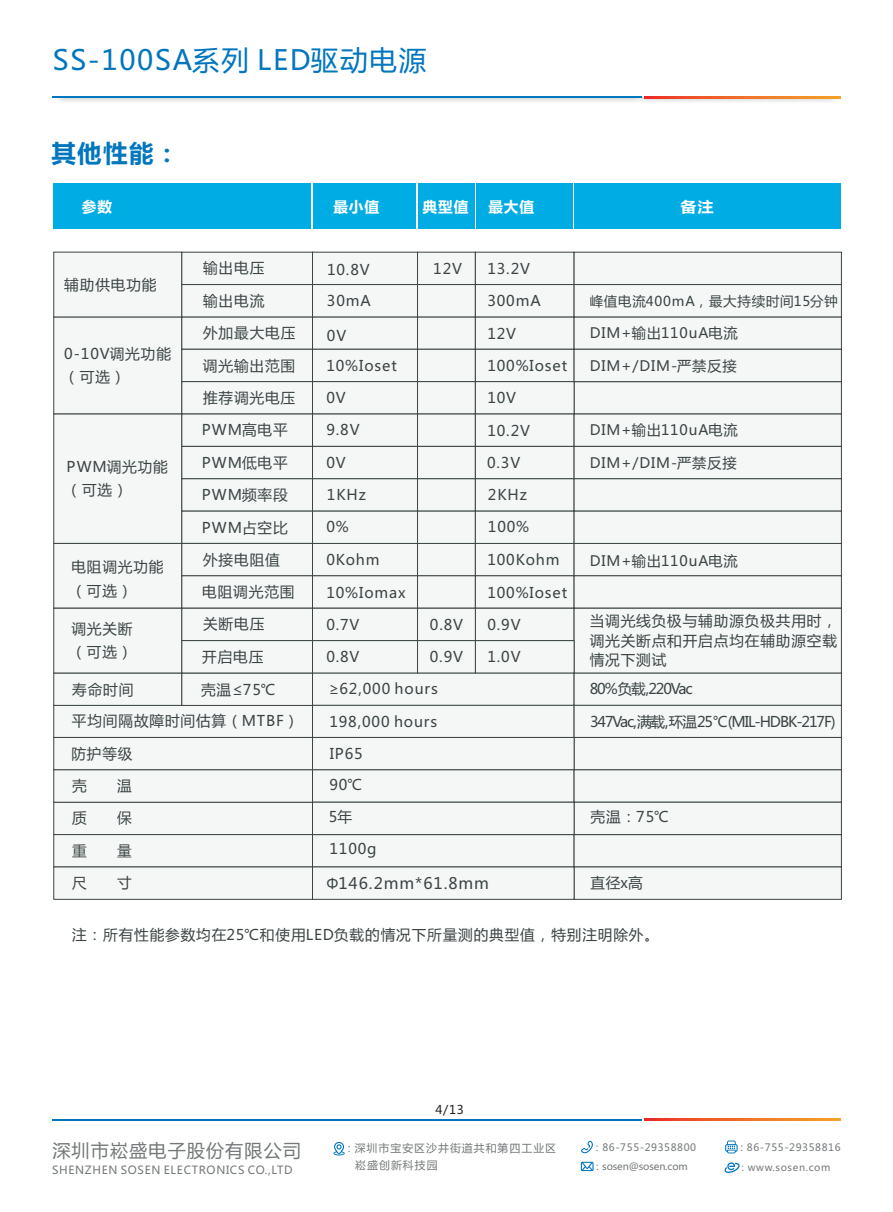
<style>
.page{position:relative;width:893px;height:1212px;background:#fff}
.page>*{position:absolute;margin:0;border:0;box-sizing:border-box;transform-origin:0 0}
.t1{font:27.6px "Microsoft Ya Hei";letter-spacing:.06em;color:#0076bf}
.t2{font:700 24.45px "Microsoft Ya Hei";color:#0076bf}
.t3{font:18.15px "Microsoft Ya Hei";letter-spacing:.06em;color:#747879}
.t4{font:15.75px "Microsoft Ya Hei";letter-spacing:.06em;color:#3c4444}
.t5{font:14.7px/32.2px "Microsoft Ya Hei";letter-spacing:.06em;color:#3c4444}
.t6{font:14.7px "Microsoft Ya Hei";letter-spacing:-.075em;color:#3c4444}
.t7{font:700 14.7px "Microsoft Ya Hei";letter-spacing:.06em;color:#fff}
.t8{font:700 14.7px "Microsoft Ya Hei";letter-spacing:.06em;color:#fff;scale:1.1 1}
.t9{font:14.25px "Microsoft Ya Hei";letter-spacing:.06em;color:#3c4444}
.t10{font:13.5px "Microsoft Ya Hei";letter-spacing:.06em;color:#3c4444}
.t11{font:12px "Microsoft Ya Hei";color:#231f20}
.t12{font:11.1px "Microsoft Ya Hei";letter-spacing:.06em;color:#747879}
.t13{font:10.95px "Microsoft Ya Hei";letter-spacing:.095em;color:#747879}
.t14{font:10.05px "Microsoft Ya Hei";letter-spacing:.06em;color:#747879}
.t15{font:9.9px "Microsoft Ya Hei";letter-spacing:-.015em;color:#747879}
.t16{font:9.9px "Microsoft Ya Hei";letter-spacing:.06em;color:#747879}
.s1{font-size:14.25px}
.s2{font-size:14.7px}
</style>
<div class="page">
<div style="left:54px;top:184px;width:257px;height:45px;background:#00ace4"></div>
<div style="left:313px;top:184px;width:103px;height:45px;background:#00ace4"></div>
<div style="left:418px;top:184px;width:56px;height:45px;background:#00ace4"></div>
<div style="left:476px;top:184px;width:97px;height:45px;background:#00ace4"></div>
<div style="left:574px;top:184px;width:267px;height:45px;background:#00ace4"></div>
<img style="left:58px;top:98px;width:782px;height:4px">
<hr style="left:53px;top:97px;width:589px;height:1px;background:#0076bf">
<svg style="left:644px;top:97px;width:196px;height:1px"></svg>
<svg style="left:333px;top:1142px;width:12px;height:13px"></svg>
<svg style="left:581px;top:1140px;width:12px;height:13px"></svg>
<svg style="left:725px;top:1140px;width:13px;height:13px"></svg>
<svg style="left:724px;top:1162px;width:16px;height:11px"></svg>
<svg style="left:581px;top:1162px;width:12px;height:9px"></svg>
<hr style="left:53px;top:1119px;width:589px;height:1px;background:#0076bf">
<svg style="left:644px;top:1119px;width:196px;height:1px"></svg>
<svg style="left:53px;top:251px;width:789px;height:649px"></svg>
<h1 class="t1" style="left:53px;top:48px;width:375px">SS-100SA系列 LED驱动电源</h1>
<h2 class="t2" style="left:51px;top:142px;width:129px">其他性能：</h2>
<p class="t7" style="left:82px;top:200px;width:32px">参数</p>
<p class="t7" style="left:333px;top:200px;width:47px">最小值</p>
<p class="t7" style="left:423px;top:200px;width:47px">典型值</p>
<p class="t7" style="left:488px;top:200px;width:47px">最大值</p>
<p class="t8" style="left:681px;top:200px;width:32px">备注</p>
<p class="t5" style="left:64px;top:270px;width:94px">辅助供电功能</p>
<p class="t5" style="left:64px;top:343px;width:108px;line-height:23.2px">0-10V调光功能（可选）</p>
<p class="t5" style="left:67px;top:456px;width:103px;line-height:23.2px">PWM调光功能（可选）</p>
<p class="t5" style="left:71px;top:557px;width:94px;line-height:23.2px">电阻调光功能（可选）</p>
<p class="t5" style="left:203px;top:253px;width:63px">输出电压</p>
<p class="t5" style="left:327px;top:254px;width:44px">10.8V</p>
<p class="t5" style="left:487px;top:254px;width:55px;line-height:31.8px">13.2V<br>300mA</p>
<p class="t5" style="left:433px;top:254px;width:30px">12V</p>
<p class="t5" style="left:203px;top:285px;width:63px">输出电流</p>
<p class="t10" style="left:590px;top:295px;width:250px">峰值电流400mA，最大持续时间15分钟</p>
<p class="t5" style="left:327px;top:286px;width:45px">30mA</p>
<p class="t5" style="left:203px;top:318px;width:94px;text-align:justify">外加最大电压调光输出范围推荐调光电压</p>
<p class="t5" style="left:202px;top:415px;width:87px">PWM高电平<br>PWM低电平</p>
<p class="t5" style="left:202px;top:480px;width:87px">PWM频率段</p>
<p class="t5" style="left:202px;top:512px;width:87px">PWM占空比</p>
<p class="t5" style="left:202px;top:544px;width:94px">外接电阻值电阻调光范围</p>
<p class="t5" style="left:326px;top:322px;width:72px;line-height:29.7px">0V<br>10%Ioset</p>
<p class="t5" style="left:326px;top:383px;width:21px">0V</p>
<p class="t5" style="left:326px;top:415px;width:41px">9.8V<br>0V<br>1KHz</p>
<p class="t5" style="left:326px;top:512px;width:24px">0%</p>
<p class="t5" style="left:326px;top:545px;width:55px">0Kohm</p>
<p class="t5" style="left:326px;top:577px;width:81px">10%Iomax</p>
<p class="t5" style="left:487px;top:318px;width:81px">12V<br>100%Ioset</p>
<p class="t5" style="left:487px;top:383px;width:30px">10V</p>
<p class="t5" style="left:487px;top:415px;width:44px">10.2V<br>0.3V<br>2KHz<br>100%</p>
<p class="t5" style="left:487px;top:545px;width:74px">100Kohm</p>
<p class="t5" style="left:487px;top:577px;width:81px">100%Ioset</p>
<p class="t9" style="left:590px;top:327px;width:150px">DIM+输出110uA电流</p>
<p class="t9" style="left:590px;top:359px;width:149px">DIM+/DIM-严禁反接</p>
<p class="t9" style="left:590px;top:424px;width:150px">DIM+输出110uA电流</p>
<p class="t9" style="left:590px;top:456px;width:149px">DIM+/DIM-严禁反接</p>
<p class="t9" style="left:590px;top:554px;width:150px">DIM+输出110uA电流</p>
<p class="t5" style="left:202px;top:609px;width:64px">关断电压开启电压</p>
<p class="t5" style="left:430px;top:609px;width:35px">0.8V</p>
<p class="t5" style="left:71px;top:618px;width:63px;line-height:23.2px">调光关断（可选）</p>
<p class="t5" style="left:326px;top:609px;width:35px">0.7V</p>
<p class="t5" style="left:430px;top:642px;width:35px">0.9V</p>
<p class="t5" style="left:326px;top:642px;width:35px">0.8V</p>
<p class="t5" style="left:487px;top:609px;width:35px">0.9V</p>
<p class="t5" style="left:487px;top:642px;width:35px">1.0V</p>
<p class="t5" style="left:590px;top:612px;width:249px;line-height:19.4px;text-align:justify">当调光线负极与辅助源负极共用时，调光关断点和开启点均在辅助源空载情况下测试</p>
<p class="t5" style="left:72px;top:674px;width:63px">寿命时间</p>
<p class="t5" style="left:201px;top:674px;width:76px">壳温≤75℃</p>
<p class="t5" style="left:329px;top:674px;width:111px"><span class="s1">≥</span>62,000 hours</p>
<p class="t6" style="left:590px;top:682px;width:105px">80%负载,220Vac</p>
<p class="t5" style="left:72px;top:706px;width:228px">平均间隔故障时间估算（MTBF）</p>
<p class="t5" style="left:71px;top:738px;width:63px">防护等级</p>
<p class="t5" style="left:72px;top:771px;width:16px">壳</p>
<p class="t5" style="left:117px;top:771px;width:16px">温</p>
<p class="t5" style="left:72px;top:803px;width:16px">质</p>
<p class="t5" style="left:117px;top:803px;width:16px">保</p>
<p class="t5" style="left:72px;top:836px;width:16px">重</p>
<p class="t5" style="left:117px;top:836px;width:16px">量</p>
<p class="t5" style="left:72px;top:868px;width:16px">尺</p>
<p class="t5" style="left:117px;top:868px;width:16px">寸</p>
<p class="t5" style="left:329px;top:706px;width:109px">198,000 hours</p>
<p class="t5" style="left:329px;top:740px;width:35px;line-height:31.2px;text-align:justify">IP65<br>90℃ 5年</p>
<p class="t5" style="left:329px;top:834px;width:49px">1100g</p>
<p class="t4" style="left:326px;top:876px;width:164px"><span class="s2">Φ</span>146.2mm*61.8mm</p>
<p class="t6" style="left:590px;top:715px;width:247px">347Vac,满载,环温25℃(MIL-HDBK-217F)</p>
<p class="t5" style="left:591px;top:801px;width:80px">壳温：75℃</p>
<p class="t5" style="left:590px;top:868px;width:54px">直径x高</p>
<p class="t5" style="left:72px;top:920px;width:588px">注：所有性能参数均在25℃和使用LED负载的情况下所量测的典型值，特别注明除外。</p>
<p class="t3" style="left:52px;top:1142px;width:250px">深圳市崧盛电子股份有限公司</p>
<p class="t12" style="left:52px;top:1164px;width:242px">SHENZHEN SOSEN ELECTRONICS CO.,LTD</p>
<p class="t11" style="left:435px;top:1104px;width:30px">4/13</p>
<p class="t14" style="left:737px;top:1142px;width:105px">：86-755-29358816</p>
<p class="t13" style="left:344px;top:1143px;width:214px">：深圳市宝安区沙井街道共和第四工业区</p>
<p class="t14" style="left:592px;top:1142px;width:105px">：86-755-29358800</p>
<p class="t13" style="left:355px;top:1160px;width:84px">崧盛创新科技园</p>
<p class="t15" style="left:592px;top:1162px;width:97px">：sosen@sosen.com</p>
<p class="t16" style="left:738px;top:1162px;width:94px">：www.sosen.com</p>
</div>
